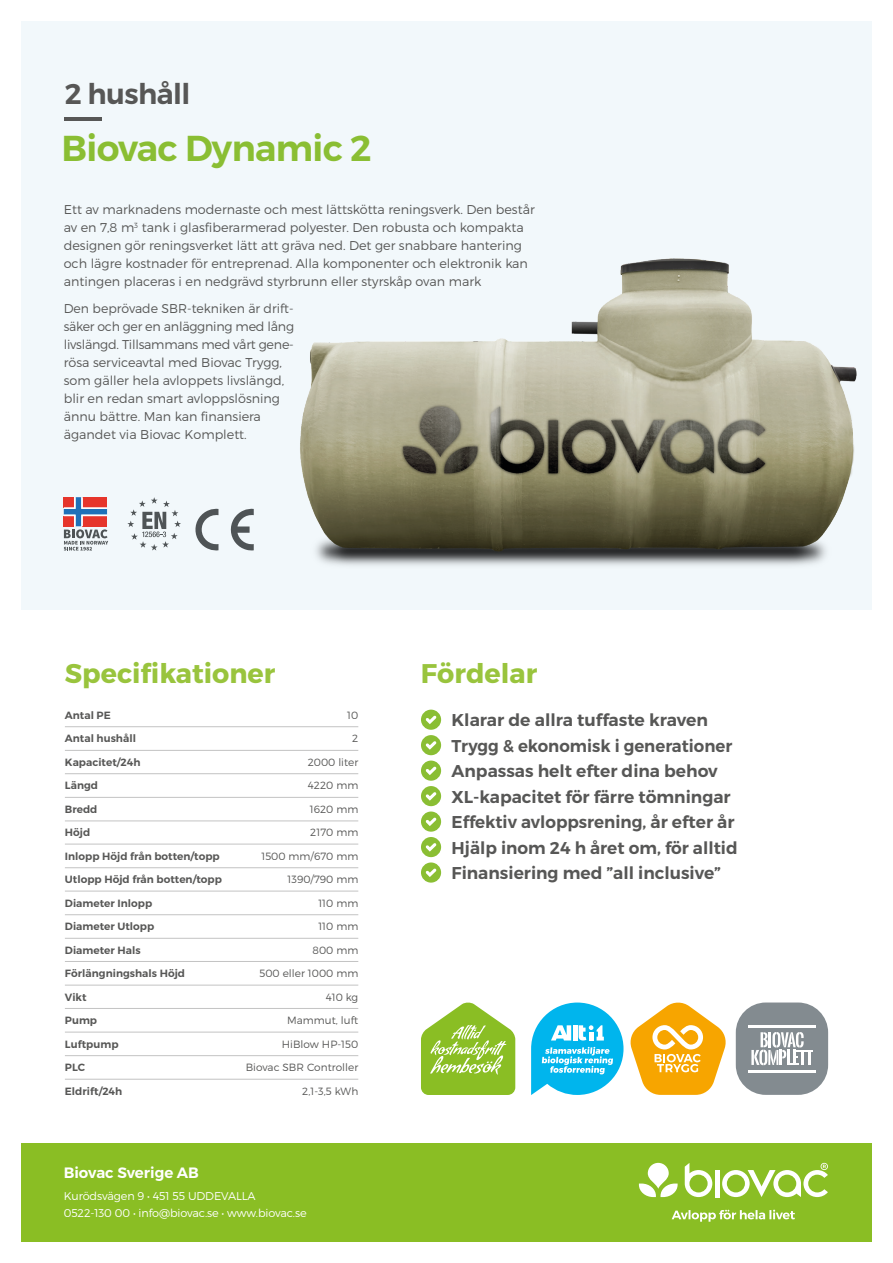
<style>
.page{position:relative;width:893px;height:1263px;background:#fff}
.page>*{position:absolute;margin:0;border:0;box-sizing:border-box;transform-origin:0 0}
.t1{font:600 36px "Montserrat";letter-spacing:-.02em;color:#8abe33}
.t2{font:600 28.5px "Montserrat";letter-spacing:-.02em;color:#575756}
.t3{font:700 27px "Montserrat";color:#99c43d}
.t4{font:600 17.1px "Montserrat";color:#575756}
.t5{font:600 15px "Montserrat";color:#fff}
.t6{font:300 12.75px/18px "Montserrat";color:#575756}
.t7{font:300 11.25px "Montserrat";letter-spacing:-.01em;color:#fff}
.t8{font:600 10.5px "Montserrat";letter-spacing:.005em;color:#575756}
.t9{font:300 10.5px "Montserrat";letter-spacing:.005em;color:#575756}
</style>
<div class="page">
<div style="left:21px;top:21px;width:851px;height:589px;background:#f2f8fb"></div>
<div style="left:21px;top:1144px;width:851px;height:98px;background:#8abe24"></div>
<svg style="left:672px;top:1209px;width:123px;height:13px"></svg>
<div style="left:715px;top:1170px;width:5px;height:27px;background:#fff"></div>
<svg style="left:685px;top:1163px;width:27px;height:34px"></svg>
<svg style="left:722px;top:1163px;width:106px;height:34px"></svg>
<div style="left:648px;top:1163px;width:21px;height:26px;background:#fff;border-radius:10px"></div>
<svg style="left:639px;top:1183px;width:39px;height:14px"></svg>
<img style="left:300px;top:259px;width:557px;height:307px">
<hr style="left:65px;top:117px;width:37px;height:4px;background:#575756">
<hr style="left:65px;top:726px;width:293px;height:1px;background:#c3c3c3">
<hr style="left:65px;top:844px;width:293px;height:1px;background:#c3c3c3">
<hr style="left:65px;top:961px;width:293px;height:1px;background:#c3c3c3">
<hr style="left:65px;top:773px;width:293px;height:1px;background:#c3c3c3">
<hr style="left:65px;top:891px;width:293px;height:1px;background:#c3c3c3">
<hr style="left:65px;top:1008px;width:293px;height:1px;background:#c3c3c3">
<hr style="left:65px;top:821px;width:293px;height:1px;background:#c3c3c3">
<hr style="left:65px;top:938px;width:293px;height:1px;background:#c3c3c3">
<hr style="left:65px;top:1055px;width:293px;height:1px;background:#c3c3c3">
<hr style="left:65px;top:1079px;width:293px;height:1px;background:#c3c3c3">
<hr style="left:65px;top:750px;width:293px;height:1px;background:#c3c3c3">
<hr style="left:65px;top:867px;width:293px;height:1px;background:#c3c3c3">
<hr style="left:65px;top:985px;width:293px;height:1px;background:#c3c3c3">
<hr style="left:65px;top:797px;width:293px;height:1px;background:#c3c3c3">
<hr style="left:65px;top:914px;width:293px;height:1px;background:#c3c3c3">
<hr style="left:65px;top:1032px;width:293px;height:1px;background:#c3c3c3">
<svg style="left:64px;top:497px;width:44px;height:53px"></svg>
<svg style="left:230px;top:508px;width:24px;height:43px"></svg>
<svg style="left:195px;top:508px;width:23px;height:43px"></svg>
<svg style="left:127px;top:497px;width:54px;height:53px"></svg>
<svg style="left:421px;top:1002px;width:94px;height:93px"></svg>
<svg style="left:630px;top:1002px;width:96px;height:93px"></svg>
<svg style="left:531px;top:1002px;width:92px;height:93px"></svg>
<div style="left:736px;top:1002px;width:92px;height:93px;background:#838b90;border-radius:30px"></div>
<hr style="left:748px;top:1070px;width:68px;height:2px;background:#fff">
<hr style="left:748px;top:1025px;width:68px;height:2px;background:#fff">
<svg style="left:751px;top:1032px;width:62px;height:33px"></svg>
<svg style="left:421px;top:710px;width:20px;height:173px"></svg>
<p class="t2" style="left:65px;top:76px;width:127px">2 hushåll</p>
<p class="t1" style="left:62px;top:126px;width:311px">Biovac Dynamic 2</p>
<p class="t6" style="left:64px;top:201px;width:472px">Ett av marknadens modernaste och mest lättskötta reningsverk. Den består av en 7,8 m<sup>3</sup> tank i glasfiberarmerad polyester. Den robusta och kompakta designen gör reningsverket lätt att gräva ned. Det ger snabbare hantering och lägre kostnader för entreprenad. Alla komponenter och elektronik kan antingen placeras i en nedgrävd styrbrunn eller styrskåp ovan mark</p>
<p class="t6" style="left:64px;top:299px;width:232px">Den beprövade SBR-tekniken är drift&shy;säker och ger en anläggning med lång livslängd. Tillsammans med vårt gene&shy;rösa serviceavtal med Biovac Trygg, som gäller hela avloppets livslängd, blir en redan smart avloppslösning ännu bättre. Man kan finansiera ägandet via Biovac Komplett.</p>
<p class="t3" style="left:65px;top:656px;width:212px">Specifikationer</p>
<p class="t3" style="left:421px;top:656px;width:118px">Fördelar</p>
<p class="t4" style="left:451px;top:709px;width:258px">Klarar de allra tuffaste kraven</p>
<p class="t4" style="left:451px;top:735px;width:282px">Trygg &amp; ekonomisk i generationer</p>
<p class="t4" style="left:451px;top:760px;width:268px">Anpassas helt efter dina behov</p>
<p class="t4" style="left:451px;top:786px;width:281px">XL-kapacitet för färre tömningar</p>
<p class="t4" style="left:451px;top:811px;width:285px">Effektiv avloppsrening, år efter år</p>
<p class="t4" style="left:451px;top:837px;width:288px">Hjälp inom 24 h året om, för alltid</p>
<p class="t4" style="left:451px;top:862px;width:271px">Finansiering med ”all inclusive”</p>
<p class="t8" style="left:65px;top:708px;width:47px">Antal PE</p>
<p class="t9" style="left:347px;top:708px;width:13px">10</p>
<p class="t8" style="left:65px;top:732px;width:73px">Antal hushåll</p>
<p class="t9" style="left:352px;top:732px;width:8px">2</p>
<p class="t8" style="left:65px;top:755px;width:77px">Kapacitet/24h</p>
<p class="t9" style="left:308px;top:755px;width:52px">2000 liter</p>
<p class="t8" style="left:65px;top:779px;width:35px">Längd</p>
<p class="t9" style="left:308px;top:779px;width:52px">4220 mm</p>
<p class="t8" style="left:65px;top:802px;width:34px">Bredd</p>
<p class="t9" style="left:310px;top:803px;width:50px">1620 mm</p>
<p class="t8" style="left:65px;top:826px;width:27px">Höjd</p>
<p class="t9" style="left:310px;top:826px;width:49px">2170 mm</p>
<p class="t8" style="left:65px;top:849px;width:156px">Inlopp Höjd från botten/topp</p>
<p class="t9" style="left:261px;top:850px;width:98px">1500 mm/670 mm</p>
<p class="t8" style="left:65px;top:873px;width:159px">Utlopp Höjd från botten/topp</p>
<p class="t9" style="left:288px;top:873px;width:72px">1390/790 mm</p>
<p class="t8" style="left:65px;top:896px;width:89px">Diameter Inlopp</p>
<p class="t9" style="left:318px;top:897px;width:41px">110 mm</p>
<p class="t8" style="left:65px;top:920px;width:91px">Diameter Utlopp</p>
<p class="t9" style="left:318px;top:920px;width:41px">110 mm</p>
<p class="t8" style="left:65px;top:943px;width:77px">Diameter Hals</p>
<p class="t9" style="left:312px;top:944px;width:47px">800 mm</p>
<p class="t8" style="left:65px;top:967px;width:122px">Förlängningshals Höjd</p>
<p class="t9" style="left:259px;top:967px;width:100px">500 eller 1000 mm</p>
<p class="t8" style="left:65px;top:990px;width:23px">Vikt</p>
<p class="t9" style="left:326px;top:991px;width:34px">410 kg</p>
<p class="t8" style="left:65px;top:1014px;width:34px">Pump</p>
<p class="t9" style="left:287px;top:1014px;width:73px">Mammut, luft</p>
<p class="t8" style="left:65px;top:1037px;width:55px">Luftpump</p>
<p class="t9" style="left:282px;top:1038px;width:78px">HiBlow HP-150</p>
<p class="t8" style="left:65px;top:1061px;width:22px">PLC</p>
<p class="t9" style="left:246px;top:1061px;width:114px">Biovac SBR Controller</p>
<p class="t8" style="left:65px;top:1084px;width:59px">Eldrift/24h</p>
<p class="t9" style="left:302px;top:1085px;width:58px">2,1-3,5 kWh</p>
<p class="t5" style="left:64px;top:1163px;width:137px">Biovac Sverige AB</p>
<p class="t7" style="left:64px;top:1189px;width:193px">Kurödsvägen 9 • 451 55 UDDEVALLA</p>
<p class="t7" style="left:64px;top:1206px;width:244px">0522-130 00 • info@biovac.se • www.biovac.se</p>
</div>
